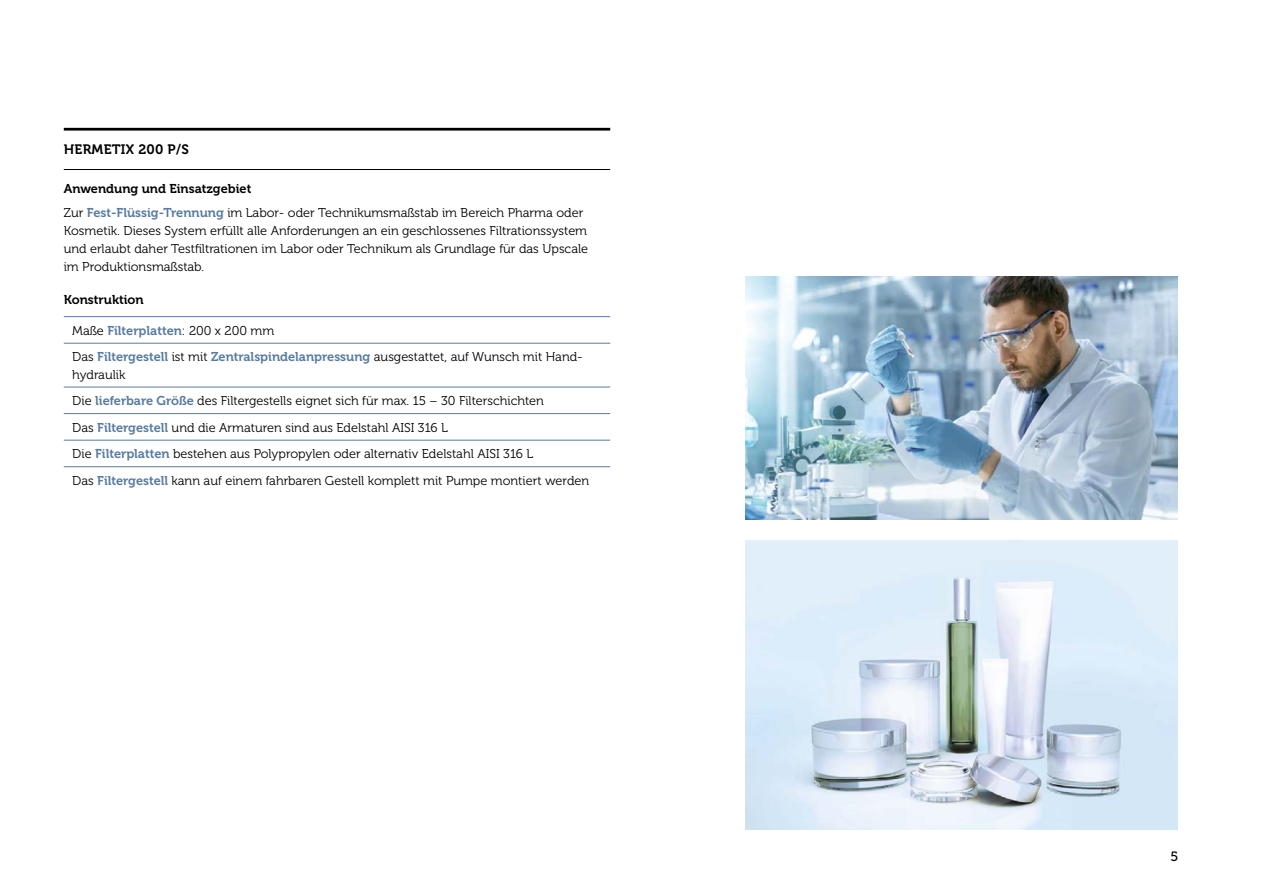
<style>
.page{position:relative;width:1263px;height:893px;background:#fff}
.page>*{position:absolute;margin:0;border:0;box-sizing:border-box;transform-origin:0 0}
.t1{font:13.65px "Museo 700";letter-spacing:.02em;color:#000}
.t2{font:13.5px "Museo 500";color:#000}
.t3{font:12.75px/26.5px "Museo 300";color:#000}
.t4{font:12.75px "Museo 700";color:#000}
.s1{font-family:"Museo 700";color:#587ba2}
</style>
<div class="page">
<hr style="left:64px;top:128px;width:546px;height:3px;background:#000">
<hr style="left:64px;top:169px;width:546px;height:1px;background:#000">
<hr style="left:64px;top:316px;width:546px;height:1px;background:#587ca3">
<hr style="left:64px;top:343px;width:546px;height:1px;background:#587ba2">
<hr style="left:64px;top:387px;width:546px;height:1px;background:#587ba2">
<hr style="left:64px;top:413px;width:546px;height:1px;background:#587ba2">
<hr style="left:64px;top:440px;width:546px;height:1px;background:#587ba2">
<hr style="left:64px;top:466px;width:546px;height:1px;background:#587ba2">
<img style="left:745px;top:276px;width:433px;height:243px">
<img style="left:745px;top:541px;width:433px;height:288px">
<p class="t1" style="left:64px;top:141px;width:127px">HERMETIX 200 P/S</p>
<p class="t4" style="left:64px;top:181px;width:189px">Anwendung und Einsatzgebiet</p>
<p class="t3" style="left:64px;top:204px;width:526px;line-height:18px">Zur <span class="s1">Fest-Flüssig-Trennung</span> im Labor- oder Technikumsmaßstab im Bereich Pharma oder Kosmetik. Dieses System erfüllt alle Anforderungen an ein geschlossenes Filtrationssystem und erlaubt daher Testfiltrationen im Labor oder Technikum als Grundlage für das Upscale im Produktionsmaßstab.</p>
<p class="t4" style="left:64px;top:293px;width:81px">Konstruktion</p>
<p class="t3" style="left:72px;top:317px;width:512px">Maße <span class="s1">Filterplatten</span>: 200 x 200 mm<br>Das <span class="s1">Filtergestell</span> ist mit <span class="s1">Zentralspindelanpressung</span> ausgestattet, auf Wunsch mit Hand-</p>
<p class="t3" style="left:72px;top:361px;width:518px">hydraulik<br>Die <span class="s1">lieferbare Größe</span> des Filtergestells eignet sich für max. 15 – 30 Filterschichten<br>Das <span class="s1">Filtergestell</span> und die Armaturen sind aus Edelstahl AISI 316 L<br>Die <span class="s1">Filterplatten</span> bestehen aus Polypropylen oder alternativ Edelstahl AISI 316 L<br>Das <span class="s1">Filtergestell</span> kann auf einem fahrbaren Gestell komplett mit Pumpe montiert werden</p>
<p class="t2" style="left:1170px;top:848px;width:9px">5</p>
</div>
